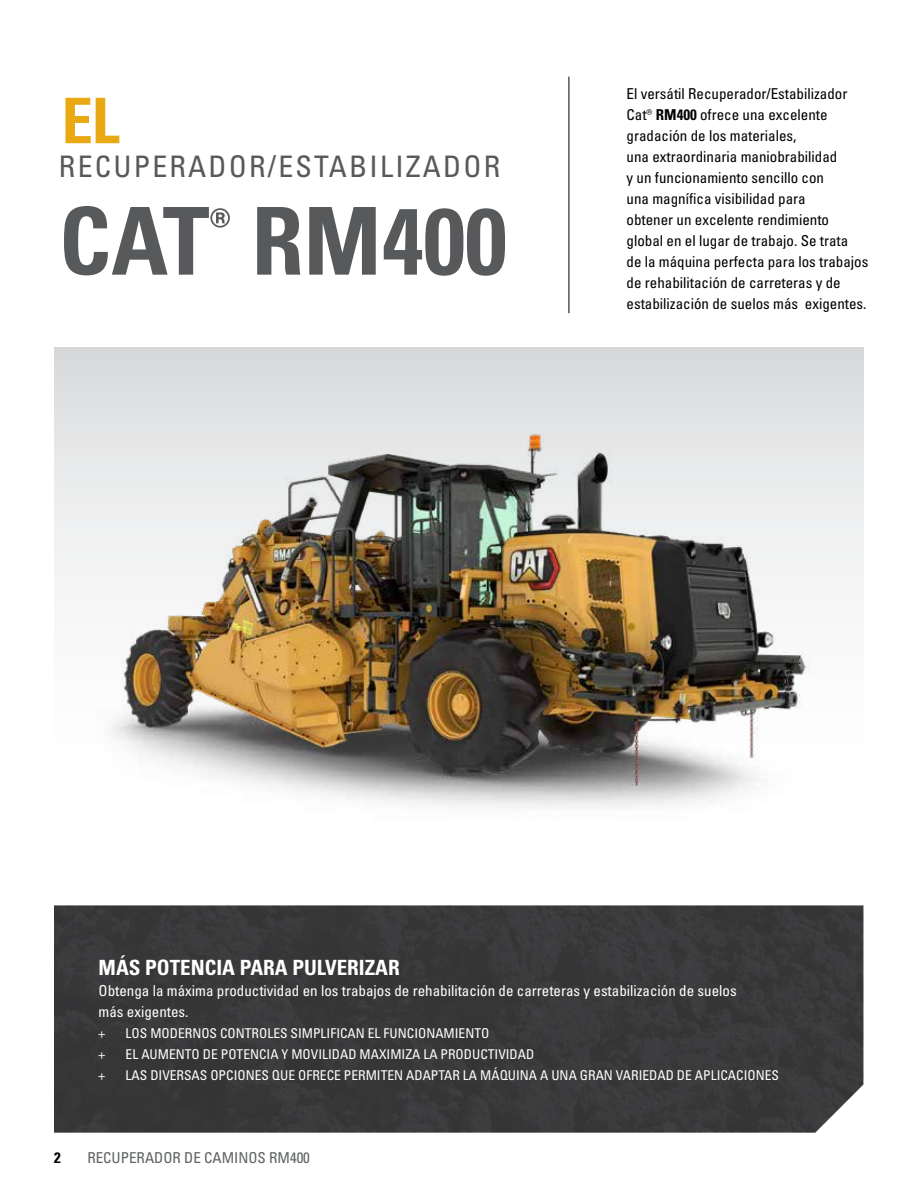
<style>
.page{position:relative;width:918px;height:1188px;background:#fff}
.page>*{position:absolute;margin:0;border:0;box-sizing:border-box;transform-origin:0 0}
.t1{font:93.75px "Univers LTCYR 67 Bold Cond";color:#58595b}
.t2{font:62.85px "Univers LTCYR 67 Bold Cond";color:#e9a913}
.t3{font:condensed 29.7px "Univers LTCYR 57";letter-spacing:.075em;color:#58595b}
.t4{font:21px "Univers LTCYR 67 Bold Cond";color:#fff}
.t5{font:condensed 15px/21px "Univers LTCYR 57";color:#000}
.t6{font:condensed 15px/21px "Univers LTCYR 57";color:#fff}
.t7{font:condensed 15px "Univers LTCYR 57";color:#5e6263}
.t8{font:15px "Univers LTCYR 67 Bold Cond";color:#000}
.t9{font:condensed 13.5px "Univers LTCYR 57";color:#fff}
.s1{font-family:"Univers LTCYR 67 Bold Cond";font-stretch:normal}
</style>
<div class="page">
<div style="left:54px;top:905px;width:809px;height:228px;background:#383739"></div>
<hr style="left:569px;top:77px;width:1px;height:236px;background:#000">
<div style="left:54px;top:348px;width:810px;height:511px;background:linear-gradient(to bottom,#dfe0e1,#fff)"></div>
<img style="left:54px;top:348px;width:784px;height:511px">
<h2 class="t2" style="left:61px;top:82px;width:60px">EL</h2>
<h3 class="t3" style="left:59px;top:148px;width:443px">RECUPERADOR/ESTABILIZADOR</h3>
<h1 class="t1" style="left:59px;top:184px;width:449px">CAT<sup>®</sup> RM400</h1>
<p class="t5" style="left:627px;top:83px;width:243px">El versátil Recuperador/Estabilizador Cat® <span class="s1">RM400</span> ofrece una excelente gradación de los materiales,<br>una extraordinaria maniobrabilidad<br>y un funcionamiento sencillo con<br>una magnífica visibilidad para<br>obtener un excelente rendimiento global en el lugar de trabajo. Se trata<br>de la máquina perfecta para los trabajos de rehabilitación de carreteras y de estabilización de suelos más exigentes.</p>
<h3 class="t4" style="left:99px;top:955px;width:303px">MÁS POTENCIA PARA PULVERIZAR</h3>
<p class="t6" style="left:99px;top:980px;width:640px">Obtenga la máxima productividad en los trabajos de rehabilitación de carreteras y estabilización de suelos más exigentes.</p>
<p class="t9" style="left:99px;top:1025px;width:8px">+</p>
<p class="t9" style="left:126px;top:1025px;width:365px">LOS MODERNOS CONTROLES SIMPLIFICAN EL FUNCIONAMIENTO</p>
<p class="t9" style="left:99px;top:1046px;width:8px">+</p>
<p class="t9" style="left:126px;top:1046px;width:410px">EL AUMENTO DE POTENCIA Y MOVILIDAD MAXIMIZA LA PRODUCTIVIDAD</p>
<p class="t9" style="left:99px;top:1067px;width:8px">+</p>
<p class="t9" style="left:126px;top:1067px;width:655px">LAS DIVERSAS OPCIONES QUE OFRECE PERMITEN ADAPTAR LA MÁQUINA A UNA GRAN VARIEDAD DE APLICACIONES</p>
<p class="t8" style="left:54px;top:1148px;width:8px">2</p>
<p class="t7" style="left:87px;top:1148px;width:224px">RECUPERADOR DE CAMINOS RM400</p>
</div>
